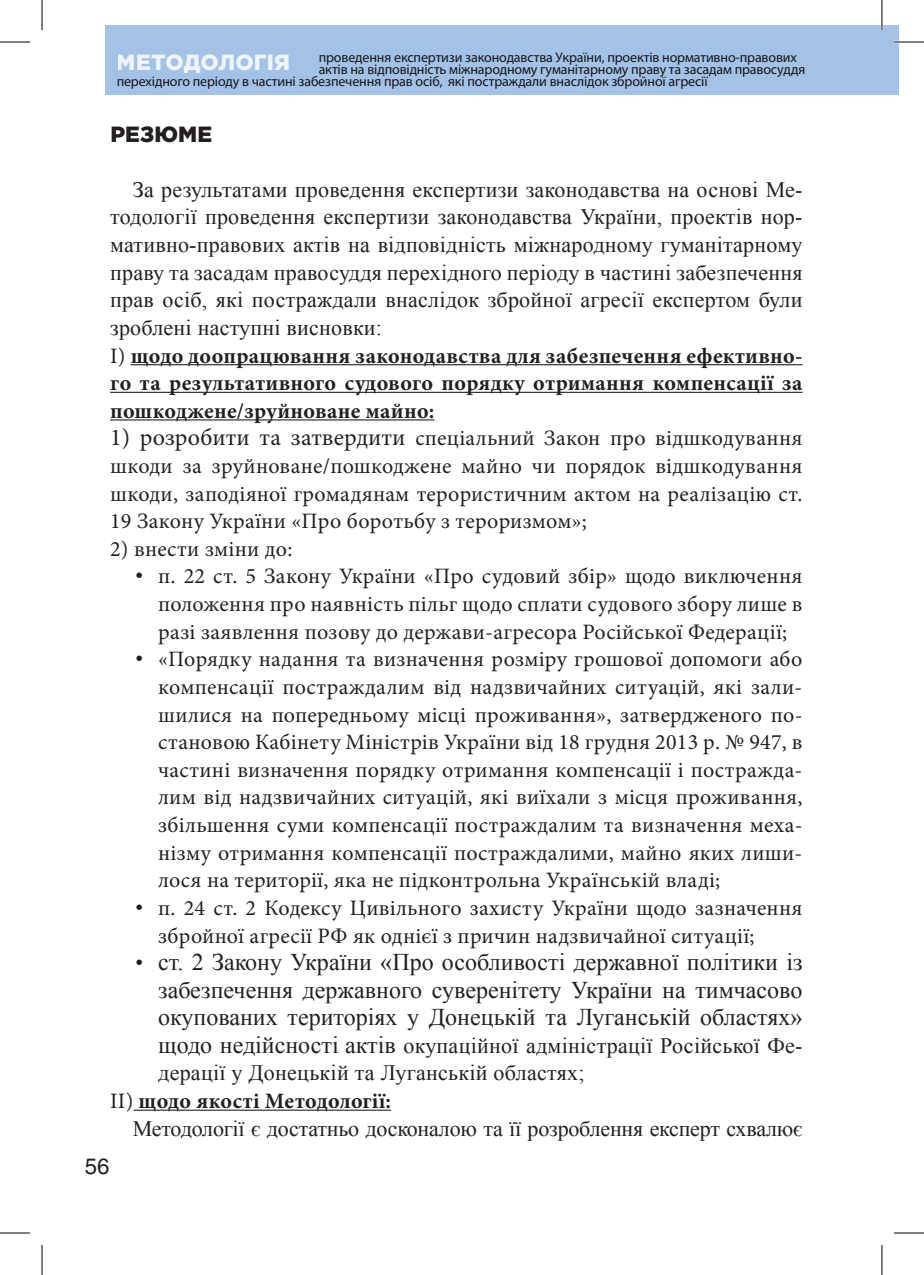
<style>
.page{position:relative;width:924px;height:1275px;background:#fff}
.page>*{position:absolute;margin:0;border:0;box-sizing:border-box;transform-origin:0 0}
.t1{font:24px/27.6px "Times New Roman";color:#231f20;text-align:justify}
.t2{font:22px/27.6px "Minion Pro";letter-spacing:.01em;color:#231f20;text-align:justify}
.t3{font:22px/27.6px "Times New Roman";letter-spacing:.01em;color:#231f20;text-align:justify}
.t4{font:700 22px/27.6px "Minion Pro";letter-spacing:.01em;color:#231f20;text-align:justify}
.t5{font:22px "Times New Roman";letter-spacing:-.01em;color:#231f20}
.t6{font:900 22px "Gotham Pro";color:#fff}
.t7{font:900 22px "Gotham Pro";letter-spacing:.01em;color:#231f20}
.t8{font:22px "Helios";color:#231f20}
.t9{font:14px "Myriad Pro";letter-spacing:-.01em;color:#231f20}
.s1{font-weight:400}
.s2{font-size:24px}
.s3{font-family:"Gotham Pro";font-weight:300}
.s4{font-family:"Gotham Pro";font-weight:300;font-size:22px}
</style>
<div class="page">
<div style="left:881px;top:25px;width:17px;height:69px;background:#a3c2e5"></div>
<div style="left:106px;top:25px;width:775px;height:69px;background:#a3c2e5"></div>
<hr style="left:131px;top:364px;width:671px;height:1px;background:#231f20">
<hr style="left:110px;top:392px;width:692px;height:1px;background:#231f20">
<hr style="left:110px;top:419px;width:324px;height:1px;background:#231f20">
<hr style="left:133px;top:1109px;width:258px;height:1px;background:#231f20">
<hr style="left:893px;top:41px;width:30px;height:2px;background:#fff">
<hr style="left:880px;top:0;width:2px;height:30px;background:#fff">
<hr style="left:0;top:42px;width:30px;height:1px;background:#000">
<hr style="left:893px;top:42px;width:30px;height:1px;background:#000">
<hr style="left:0;top:1232px;width:30px;height:1px;background:#000">
<hr style="left:893px;top:1232px;width:30px;height:1px;background:#000">
<hr style="left:42px;top:0;width:1px;height:30px;background:#000">
<hr style="left:42px;top:1245px;width:1px;height:30px;background:#000">
<hr style="left:881px;top:0;width:1px;height:30px;background:#000">
<hr style="left:881px;top:1245px;width:1px;height:30px;background:#000">
<p class="t9" style="left:318px;top:49px;width:479px">проведення експертизи законодавства України, проектів нормативно-правових</p>
<p class="t9" style="left:318px;top:61px;width:488px">актів на відповідність міжнародному гуманітарному праву та засадам правосуддя</p>
<p class="t9" style="left:117px;top:73px;width:592px">перехідного періоду в частині забезпечення прав осіб, які постраждали внаслідок збройної агресії</p>
<p class="t6" style="left:117px;top:49px;width:175px">МЕТОДОЛОГІЯ</p>
<p class="t7" style="left:110px;top:121px;width:103px">РЕЗЮМЕ</p>
<p class="t3" style="left:110px;top:175px;width:693px;text-indent:23px">За результатами проведення експертизи законодавства на основі Ме&shy;тодології проведення експертизи законодавства України, проектів нор&shy;мативно-правових актів на відповідність міжнародному гуманітарному праву та засадам правосуддя перехідного періоду в частині забезпечення прав осіб, які постраждали внаслідок збройної агресії експертом були зроблені наступні висновки:</p>
<p class="t4" style="left:110px;top:341px;width:693px"><span class="s1">І)</span> щодо доопрацювання законодавства для забезпечення ефективно&shy;го та результативного судового порядку отримання компенсації за пошкоджене/зруйноване майно:</p>
<p class="t2" style="left:110px;top:424px;width:693px"><span class="s2">1) розробити та затвердити</span> спеціальний Закон про відшкодування шкоди за зруйноване/пошкоджене майно чи порядок відшкодування шкоди, заподіяної громадянам терористичним актом на реалізацію ст.<br>19 Закону України «Про боротьбу з тероризмом»;</p>
<p class="t2" style="left:110px;top:535px;width:184px">2) внести зміни до:</p>
<p class="t2" style="left:158px;top:563px;width:645px;text-indent:-24px"><span class="s3">•</span> п. 22 ст. 5 Закону України «Про судовий збір» щодо виключення положення про наявність пільг щодо сплати судового збору лише в разі заявлення позову до держави-агресора Російської Федерації;</p>
<p class="t2" style="left:158px;top:645px;width:645px;text-indent:-24px"><span class="s3">•</span> «Порядку надання та визначення розміру грошової допомоги або компенсації постраждалим від надзвичайних ситуацій, які зали&shy;шилися на попередньому місці проживання», затвердженого по&shy;становою Кабінету Міністрів України від 18 грудня 2013 р. № 947, в частині визначення порядку отримання компенсації і постражда&shy;лим від надзвичайних ситуацій, які виїхали з місця проживання, збільшення суми компенсації постраждалим та визначення меха&shy;нізму отримання компенсації постраждалими, майно яких лиши&shy;лося на території, яка не підконтрольна Українській владі;</p>
<p class="t2" style="left:158px;top:894px;width:645px;text-indent:-24px"><span class="s3">•</span> п. 24 ст. 2 Кодексу Цивільного захисту України щодо зазначення збройної агресії РФ як однієї з причин надзвичайної ситуації;</p>
<p class="t1" style="left:158px;top:947px;width:645px;text-indent:-24px"><span class="s4">•</span> ст. 2 Закону України «Про особливості державної політики із забезпечення державного суверенітету України на тимчасово окупованих територіях у Донецькій та Луганській областях»</p>
<p class="t3" style="left:158px;top:1031px;width:645px"><span class="s2">щодо недійсності актів</span> окупаційної адміністрації Російської Фе&shy;дерації у Донецькій та Луганській областях;</p>
<p class="t4" style="left:110px;top:1087px;width:282px"><span class="s1">ІІ)</span> щодо якості Методології:</p>
<p class="t5" style="left:133px;top:1113px;width:670px">Методології є достатньо досконалою та її розроблення експерт схвалює</p>
<p class="t8" style="left:85px;top:1153px;width:26px">56</p>
</div>
